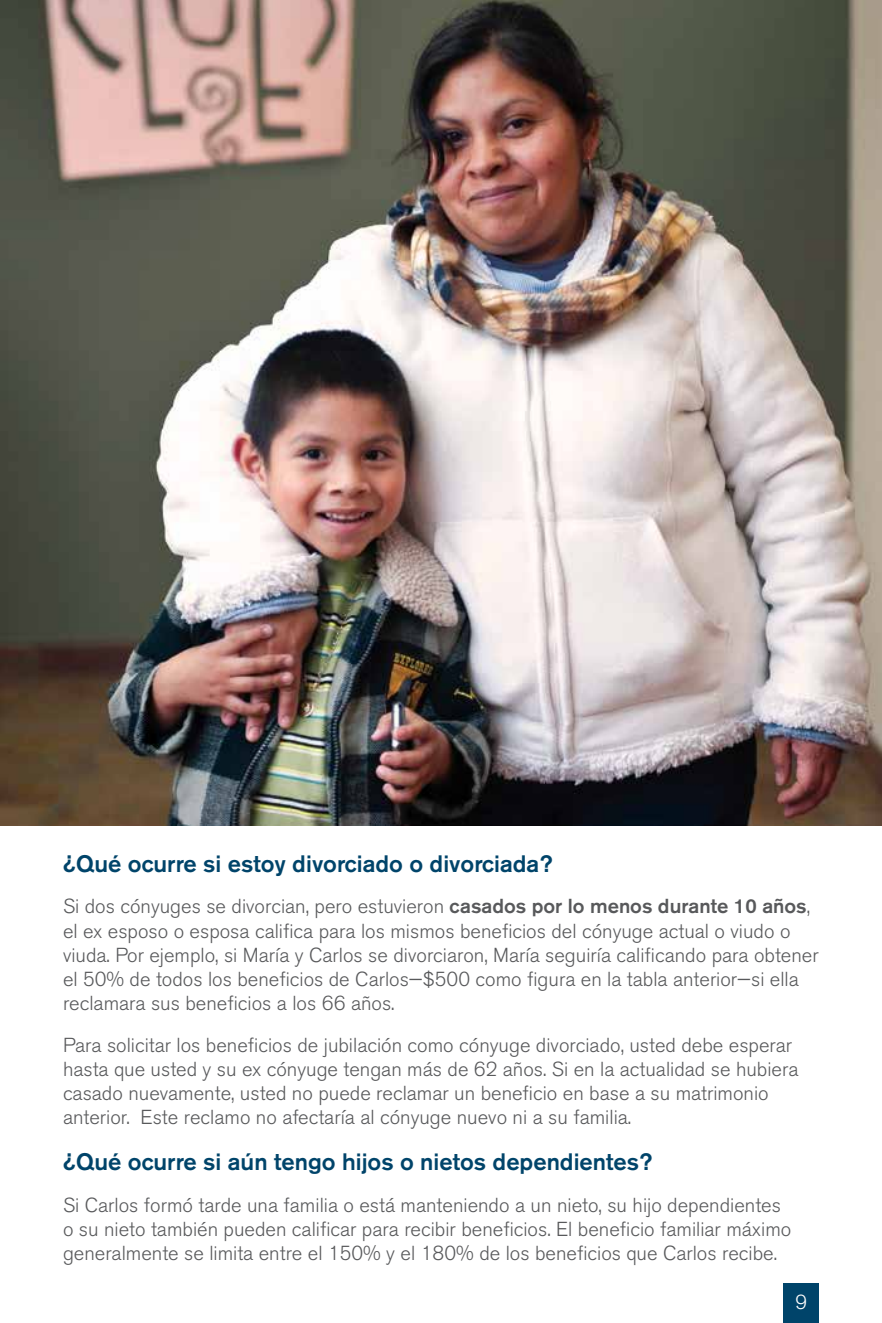
<style>
.page{position:relative;width:882px;height:1323px;background:#fff}
.page>*{position:absolute;margin:0;border:0;box-sizing:border-box;transform-origin:0 0}
.t1{font:500 23.62px "Akzidenz Grotesk BE";color:#00446a}
.t2{font:300 20.12px/24.2px "Akzidenz Grotesk BE";color:#58595b}
.t3{font:300 20.12px "Akzidenz Grotesk BE";color:#fff}
.s1{font-weight:500}
</style>
<div class="page">
<div style="left:784px;top:1283px;width:35px;height:40px;background:#00446a"></div>
<img style="left:0;top:0;width:882px;height:825px">
<p class="t1" style="left:63px;top:849px;width:491px">¿Qué ocurre si estoy divorciado o divorciada?</p>
<p class="t2" style="left:63px;top:895px;width:757px">Si dos cónyuges se divorcian, pero estuvieron <span class="s1">casados por lo menos durante 10 años</span>, el ex esposo o esposa califica para los mismos beneficios del cónyuge actual o viudo o viuda. Por ejemplo, si María y Carlos se divorciaron, María seguiría calificando para obtener el 50% de todos los beneficios de Carlos—$500 como figura en la tabla anterior—si ella reclamara sus beneficios a los 66 años.</p>
<p class="t2" style="left:63px;top:1033px;width:737px">Para solicitar los beneficios de jubilación como cónyuge divorciado, usted debe esperar hasta que usted y su ex cónyuge tengan más de 62 años. Si en la actualidad se hubiera casado nuevamente, usted no puede reclamar un beneficio en base a su matrimonio anterior. Este reclamo no afectaría al cónyuge nuevo ni a su familia.</p>
<p class="t1" style="left:63px;top:1147px;width:591px">¿Qué ocurre si aún tengo hijos o nietos dependientes?</p>
<p class="t2" style="left:63px;top:1193px;width:730px">Si Carlos formó tarde una familia o está manteniendo a un nieto, su hijo dependientes o su nieto también pueden calificar para recibir beneficios. El beneficio familiar máximo generalmente se limita entre el 150% y el 180% de los beneficios que Carlos recibe.</p>
<p class="t3" style="left:796px;top:1291px;width:13px">9</p>
</div>
